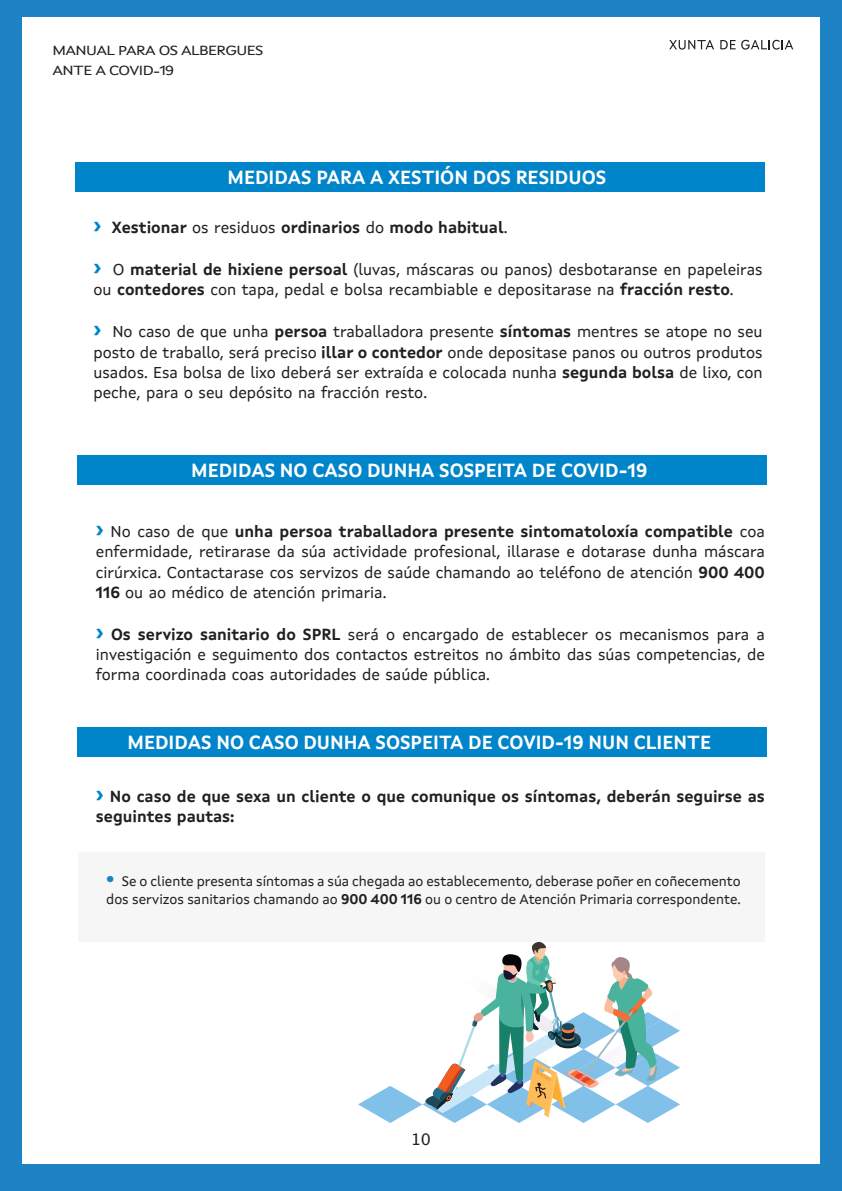
<style>
.page{position:relative;width:842px;height:1191px;background:#fff}
.page>*{position:absolute;margin:0;border:0;box-sizing:border-box;transform-origin:0 0}
.t1{font:700 19px "Xunta Sans";color:#fff}
.t2{font:16px/20.2px "Xunta Sans";color:#231f20;text-align:justify}
.t3{font:700 16px/20.2px "Xunta Sans";color:#231f20}
.t4{font:16px "Lucida Grande";color:#231f20}
.t5{font:14px/18.2px "Xunta Sans";color:#231f20}
.t6{font:13.4px/20.6px "Xunta Sans";letter-spacing:-.04em;color:#231f20;scale:1.19 1}
.s1{font-family:"Montserrat";font-size:24px;color:#0084ca}
.s2{font-weight:400}
.s3{font-family:"Montserrat";font-weight:700;font-size:24px;color:#0084ca}
.s4{font-weight:700}
.s5{font-family:"Montserrat";font-weight:900;font-size:24px;color:#1d83c5}
</style>
<div class="page">
<div style="left:0;top:0;width:841px;height:1191px;background:#1d83c5"></div>
<div style="left:22px;top:17px;width:797px;height:1147px;background:#fff"></div>
<svg style="left:720px;top:40px;width:15px;height:9px"></svg>
<svg style="left:741px;top:40px;width:52px;height:10px"></svg>
<svg style="left:669px;top:40px;width:45px;height:10px"></svg>
<div style="left:75px;top:162px;width:689px;height:30px;background:#0084ca"></div>
<div style="left:77px;top:455px;width:690px;height:30px;background:#0084ca"></div>
<div style="left:77px;top:727px;width:690px;height:30px;background:#0084ca"></div>
<div style="left:79px;top:852px;width:685px;height:90px;background:#f6f6f6"></div>
<svg style="left:358px;top:942px;width:322px;height:181px"></svg>
<p class="t6" style="left:53px;top:41px;width:178px">MANUAL PARA OS ALBERGUES<br>ANTE A COVID-19</p>
<p class="t1" style="left:227px;top:169px;width:380px">MEDIDAS PARA A XESTIÓN DOS RESIDUOS</p>
<p class="t3" style="left:93px;top:218px;width:415px"><span class="s1">›</span> Xestionar <span class="s2">os residuos</span> ordinarios <span class="s2">do</span> modo habitual<span class="s2">.</span></p>
<p class="t2" style="left:93px;top:261px;width:670px"><span class="s3">›</span> O <span class="s4">material de hixiene persoal</span> (luvas, máscaras ou panos) desbotaranse en papeleiras ou <span class="s4">contedores</span> con tapa, pedal e bolsa recambiable e depositarase na <span class="s4">fracción resto</span>.</p>
<p class="t2" style="left:93px;top:323px;width:670px"><span class="s3">›</span> No caso de que unha <span class="s4">persoa</span> traballadora presente <span class="s4">síntomas</span> mentres se atope no seu posto de traballo, será preciso <span class="s4">illar o contedor</span> onde depositase panos ou outros produtos usados. Esa bolsa de lixo deberá ser extraída e colocada nunha <span class="s4">segunda bolsa</span> de lixo, con peche, para o seu depósito na fracción resto.</p>
<p class="t1" style="left:191px;top:462px;width:457px">MEDIDAS NO CASO DUNHA SOSPEITA DE COVID-19</p>
<p class="t2" style="left:96px;top:523px;width:670px"><span class="s3">›</span> No caso de que <span class="s4">unha persoa traballadora presente sintomatoloxía compatible</span> coa enfermidade, retirarase da súa actividade profesional, illarase e dotarase dunha máscara cirúrxica. Contactarase cos servizos de saúde chamando ao teléfono de atención <span class="s4">900 400<br>116</span> ou ao médico de atención primaria.</p>
<p class="t2" style="left:96px;top:626px;width:670px"><span class="s3">›</span> <span class="s4">Os servizo sanitario do SPRL</span> será o encargado de establecer os mecanismos para a investigación e seguimento dos contactos estreitos no ámbito das súas competencias, de forma coordinada coas autoridades de saúde pública.</p>
<p class="t1" style="left:127px;top:734px;width:584px">MEDIDAS NO CASO DUNHA SOSPEITA DE COVID-19 NUN CLIENTE</p>
<p class="t3" style="left:96px;top:787px;width:670px"><span class="s1">›</span> No caso de que sexa un cliente o que comunique os síntomas, deberán seguirse as seguintes pautas:</p>
<p class="t5" style="left:106px;top:872px;width:635px"><span class="s5">·</span> Se o cliente presenta síntomas a súa chegada ao establecemento, deberase poñer en coñecemento dos servizos sanitarios chamando ao <span class="s4">900 400 116</span> ou o centro de Atención Primaria correspondente.</p>
<p class="t4" style="left:411px;top:1132px;width:22px">10</p>
</div>
